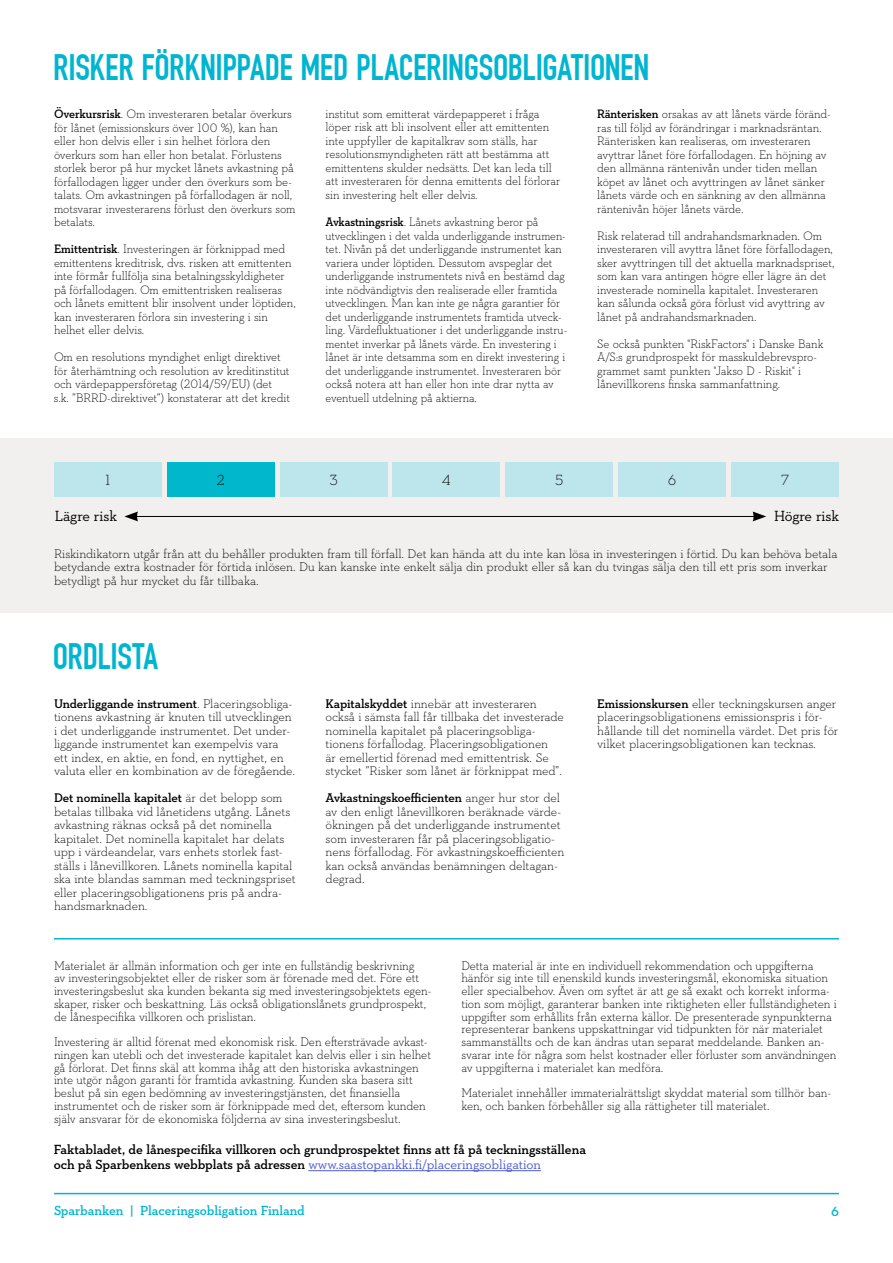
<style>
.page{position:relative;width:893px;height:1263px;background:#fff}
.page>*{position:absolute;margin:0;border:0;box-sizing:border-box;transform-origin:0 0}
.t1{font:700 36px "DIN Condensed";letter-spacing:-.01em;color:#00b5d0}
.t2{font:15px "Neutraface Slab Text";letter-spacing:-.01em;color:#000}
.t3{font:300 15px "Neutraface Slab Text";color:#000}
.t4{font:600 13.5px/15.8px "Neutraface Slab Text";letter-spacing:-.005em;color:#000}
.t5{font:600 13.5px "Neutraface Slab Text";letter-spacing:-.005em;color:#00b5d0}
.t6{font:300 12.75px/13.5px "Neutraface Slab Text";letter-spacing:-.01em;color:#000}
.t7{font:300 12.75px/12.8px "Neutraface Slab Text";letter-spacing:-.01em;color:#000;scale:.96 1}
.t8{font:300 12.45px/13.5px "Neutraface Slab Text";letter-spacing:-.01em;color:#000;scale:.96 1}
.t9{font:300 12.45px/13.5px "Neutraface Slab Text";letter-spacing:-.01em;color:#000;scale:.93 1}
.s1{font-weight:600}
.s2{font-weight:400;color:#4f5cd6}
</style>
<div class="page">
<div style="left:0;top:438px;width:893px;height:174px;background:#f1f0ef"></div>
<div style="left:54px;top:462px;width:108px;height:35px;background:#bde5ec"></div>
<div style="left:393px;top:462px;width:107px;height:35px;background:#bde5ec"></div>
<div style="left:167px;top:462px;width:108px;height:35px;background:#00b7cc"></div>
<div style="left:505px;top:462px;width:108px;height:35px;background:#bde5ec"></div>
<div style="left:280px;top:462px;width:108px;height:35px;background:#bde5ec"></div>
<div style="left:618px;top:462px;width:108px;height:35px;background:#bde5ec"></div>
<div style="left:731px;top:462px;width:108px;height:35px;background:#bde5ec"></div>
<hr style="left:136px;top:516px;width:619px;height:1px;background:#000">
<svg style="left:124px;top:511px;width:14px;height:10px"></svg>
<svg style="left:753px;top:511px;width:13px;height:10px"></svg>
<hr style="left:308px;top:1170px;width:233px;height:1px;background:#4f5cd6">
<hr style="left:54px;top:938px;width:785px;height:1px;background:#00b5d0">
<hr style="left:54px;top:1193px;width:785px;height:1px;background:#00b5d0">
<h1 class="t1" style="left:53px;top:46px;width:598px">RISKER FÖRKNIPPADE MED PLACERINGSOBLIGATIONEN</h1>
<p class="t8" style="left:54px;top:107px;width:253px"><span class="s1">Överkursrisk</span>. Om investeraren betalar överkurs för lånet (emissionskurs över 100 %), kan han eller hon delvis eller i sin helhet förlora den överkurs som han eller hon betalat. Förlustens storlek beror på hur mycket lånets avkastning på förfallodagen ligger under den överkurs som be&shy;talats. Om avkastningen på förfallodagen är noll, motsvarar investerarens förlust den överkurs som betalats.</p>
<p class="t8" style="left:54px;top:242px;width:253px"><span class="s1">Emittentrisk</span>. Investeringen är förknippad med emittentens kreditrisk, dvs. risken att emittenten inte förmår fullfölja sina betalningsskyldigheter på förfallodagen. Om emittentrisken realiseras och lånets emittent blir insolvent under löptiden, kan investeraren förlora sin investering i sin helhet eller delvis.</p>
<p class="t8" style="left:54px;top:350px;width:247px">Om en resolutions myndighet enligt direktivet för återhämtning och resolution av kreditinstitut och värdepappersföretag (2014/59/EU) (det s.k. ”BRRD-direktivet”) konstaterar att det kredit</p>
<p class="t8" style="left:326px;top:107px;width:246px">institut som emitterat värdepapperet i fråga löper risk att bli insolvent eller att emittenten inte uppfyller de kapitalkrav som ställs, har resolutionsmyndigheten rätt att bestämma att emittentens skulder nedsätts. Det kan leda till att investeraren för denna emittents del förlorar sin investering helt eller delvis.</p>
<p class="t9" style="left:326px;top:215px;width:261px"><span class="s1">Avkastningsrisk</span>. Lånets avkastning beror på utvecklingen i det valda underliggande instrumen&shy;tet. Nivån på det underliggande instrumentet kan variera under löptiden. Dessutom avspeglar det underliggande instrumentets nivå en bestämd dag inte nödvändigtvis den realiserade eller framtida utvecklingen. Man kan inte ge några garantier för det underliggande instrumentets framtida utveck&shy;ling. Värdefluktuationer i det underliggande instru&shy;mentet inverkar på lånets värde. En investering i lånet är inte detsamma som en direkt investering i det underliggande instrumentet. Investeraren bör också notera att han eller hon inte drar nytta av eventuell utdelning på aktierna.</p>
<p class="t8" style="left:597px;top:107px;width:245px"><span class="s1">Ränterisken</span> orsakas av att lånets värde föränd&shy;ras till följd av förändringar i marknadsräntan.<br>Ränterisken kan realiseras, om investeraren avyttrar lånet före förfallodagen. En höjning av den allmänna räntenivån under tiden mellan köpet av lånet och avyttringen av lånet sänker lånets värde och en sänkning av den allmänna räntenivån höjer lånets värde.</p>
<p class="t8" style="left:597px;top:228px;width:249px">Risk relaterad till andrahandsmarknaden. Om investeraren vill avyttra lånet före förfallodagen, sker avyttringen till det aktuella marknadspriset, som kan vara antingen högre eller lägre än det investerade nominella kapitalet. Investeraren kan sålunda också göra förlust vid avyttring av lånet på andrahandsmarknaden.</p>
<p class="t8" style="left:597px;top:336px;width:237px">Se också punkten "RiskFactors" i Danske Bank A/S:s grundprospekt för masskuldebrevspro&shy;grammet samt punkten "Jakso D - Riskit" i lånevillkorens finska sammanfattning.</p>
<p class="t3" style="left:105px;top:471px;width:7px">1</p>
<p class="t3" style="left:217px;top:471px;width:10px">2</p>
<p class="t3" style="left:329px;top:471px;width:10px">3</p>
<p class="t3" style="left:442px;top:471px;width:10px">4</p>
<p class="t3" style="left:555px;top:471px;width:10px">5</p>
<p class="t3" style="left:668px;top:471px;width:10px">6</p>
<p class="t3" style="left:781px;top:471px;width:10px">7</p>
<p class="t2" style="left:55px;top:507px;width:64px">Lägre risk</p>
<p class="t2" style="left:774px;top:507px;width:66px">Högre risk</p>
<p class="t6" style="left:54px;top:547px;width:785px">Riskindikatorn utgår från att du behåller produkten fram till förfall. Det kan hända att du inte kan lösa in investeringen i förtid. Du kan behöva betala betydande extra kostnader för förtida inlösen. Du kan kanske inte enkelt sälja din produkt eller så kan du tvingas sälja den till ett pris som inverkar betydligt på hur mycket du får tillbaka.</p>
<h1 class="t1" style="left:53px;top:635px;width:107px">ORDLISTA</h1>
<p class="t6" style="left:54px;top:696px;width:243px"><span class="s1">Underliggande instrument</span>. Placeringsobliga&shy;tionens avkastning är knuten till utvecklingen i det underliggande instrumentet. Det under&shy;liggande instrumentet kan exempelvis vara ett index, en aktie, en fond, en nyttighet, en valuta eller en kombination av de föregående.</p>
<p class="t6" style="left:54px;top:791px;width:243px"><span class="s1">Det nominella kapitalet</span> är det belopp som betalas tillbaka vid lånetidens utgång. Lånets avkastning räknas också på det nominella kapitalet. Det nominella kapitalet har delats upp i värdeandelar, vars enhets storlek fast&shy;ställs i lånevillkoren. Lånets nominella kapital ska inte blandas samman med teckningspriset eller placeringsobligationens pris på andra&shy;handsmarknaden.</p>
<p class="t6" style="left:326px;top:696px;width:240px"><span class="s1">Kapitalskyddet</span> innebär att investeraren också i sämsta fall får tillbaka det investerade nominella kapitalet på placeringsobliga&shy;tionens förfallodag. Placeringsobligationen<br>är emellertid förenad med emittentrisk. Se stycket ”Risker som lånet är förknippat med”.</p>
<p class="t6" style="left:326px;top:791px;width:240px"><span class="s1">Avkastningskoefficienten</span> anger hur stor del av den enligt lånevillkoren beräknade värde&shy;ökningen på det underliggande instrumentet som investeraren får på placeringsobligatio&shy;nens förfallodag. För avkastningskoefficienten kan också användas benämningen deltagan&shy;degrad.</p>
<p class="t6" style="left:597px;top:696px;width:243px"><span class="s1">Emissionskursen</span> eller teckningskursen anger placeringsobligationens emissionspris i för&shy;hållande till det nominella värdet. Det pris för vilket placeringsobligationen kan tecknas.</p>
<p class="t7" style="left:461px;top:959px;width:393px">Detta material är inte en individuell rekommendation och uppgifterna hänför sig inte till enenskild kunds investeringsmål, ekonomiska situation eller specialbehov. Även om syftet är att ge så exakt och korrekt informa&shy;tion som möjligt, garanterar banken inte riktigheten eller fullständigheten i uppgifter som erhållits från externa källor. De presenterade synpunkterna representerar bankens uppskattningar vid tidpunkten för när materialet sammanställts och de kan ändras utan separat meddelande. Banken an&shy;svarar inte för några som helst kostnader eller förluster som användningen av uppgifterna i materialet kan medföra.</p>
<p class="t7" style="left:461px;top:1086px;width:387px">Materialet innehåller immaterialrättsligt skyddat material som tillhör ban&shy;ken, och banken förbehåller sig alla rättigheter till materialet.</p>
<p class="t4" style="left:54px;top:1141px;width:534px">Faktabladet, de lånespecifika villkoren och grundprospektet finns att få på teckningsställena och på Sparbenkens webbplats på adressen <span class="s2">www.saastopankki.fi/placeringsobligation</span></p>
<p class="t7" style="left:54px;top:959px;width:395px">Materialet är allmän information och ger inte en fullständig beskrivning<br>av investeringsobjektet eller de risker som är förenade med det. Före ett investeringsbeslut ska kunden bekanta sig med investeringsobjektets egen&shy;skaper, risker och beskattning. Läs också obligationslånets grundprospekt, de lånespecifika villkoren och prislistan.</p>
<p class="t7" style="left:54px;top:1035px;width:394px">Investering är alltid förenat med ekonomisk risk. Den eftersträvade avkast&shy;ningen kan utebli och det investerade kapitalet kan delvis eller i sin helhet gå förlorat. Det finns skäl att komma ihåg att den historiska avkastningen inte utgör någon garanti för framtida avkastning. Kunden ska basera sitt beslut på sin egen bedömning av investeringstjänsten, det finansiella instrumentet och de risker som är förknippade med det, eftersom kunden själv ansvarar för de ekonomiska följderna av sina investeringsbeslut.</p>
<p class="t5" style="left:54px;top:1202px;width:252px">Sparbanken | Placeringsobligation Finland</p>
<p class="t5" style="left:831px;top:1203px;width:9px">6</p>
</div>
